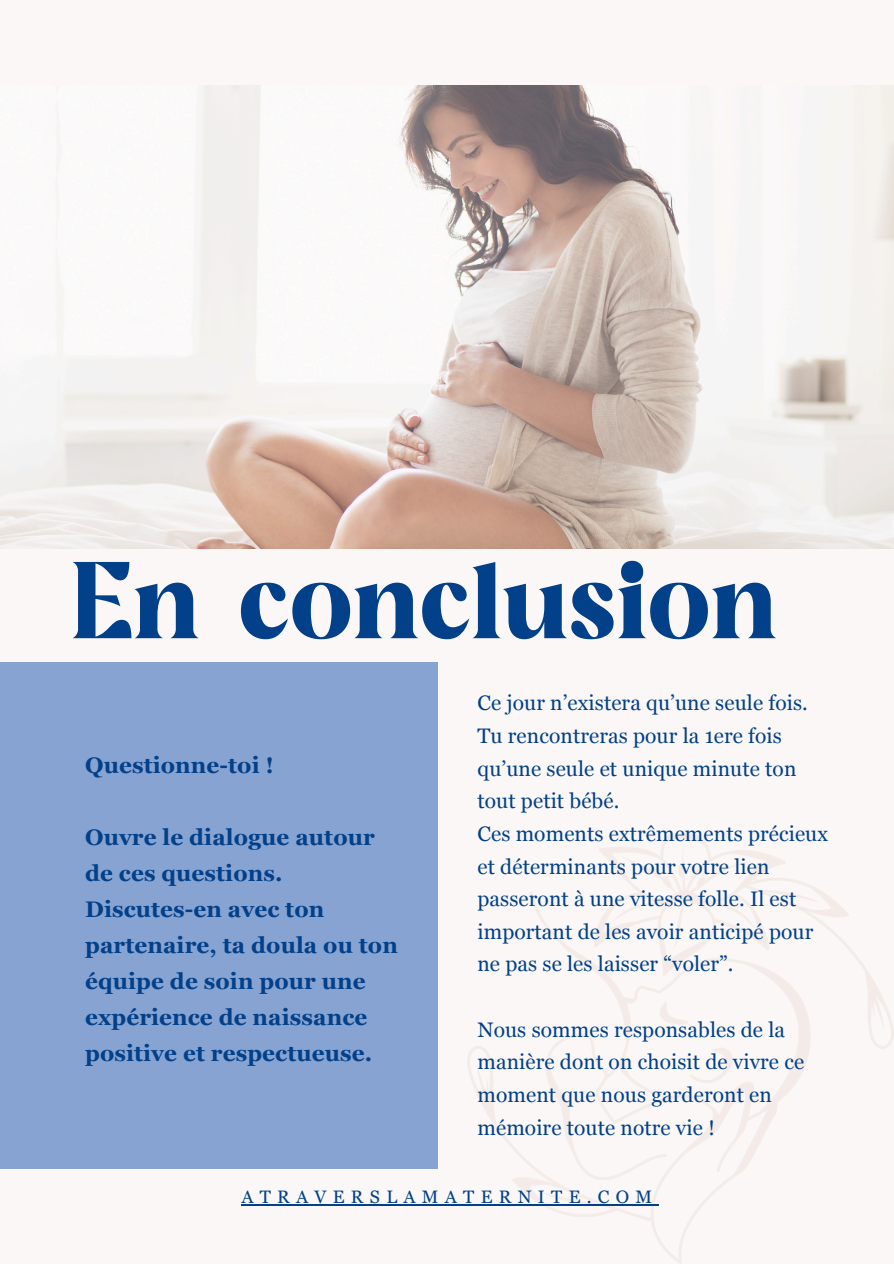
<style>
.page{position:relative;width:894px;height:1264px;background:#fff}
.page>*{position:absolute;margin:0;border:0;box-sizing:border-box;transform-origin:0 0}
.t1{font:105px "Minal";letter-spacing:.015em;color:#024089}
.t2{font:700 22.5px/36px "Georgia";letter-spacing:.005em;color:#024089}
.t3{font:21px/32.7px "Georgia";letter-spacing:.005em;color:#024089}
.t4{font:18px "Georgia";letter-spacing:.35em;color:#024089}
</style>
<div class="page">
<div style="left:0;top:0;width:893px;height:1263px;background:#faf7f6"></div>
<img style="left:0;top:85px;width:893px;height:464px">
<div style="left:0;top:662px;width:437px;height:506px;background:#87a3d1"></div>
<img style="left:467px;top:833px;width:426px;height:430px">
<hr style="left:241px;top:1204px;width:417px;height:1px;background:#024089">
<p class="t1" style="left:72px;top:560px;width:706px">En conclusion</p>
<h1 class="t2" style="left:85px;top:747px;width:190px">Questionne-toi !</h1>
<h2 class="t2" style="left:85px;top:819px;width:314px">Ouvre le dialogue autour de ces questions.<br>Discutes-en avec ton partenaire, ta doula ou ton équipe de soin pour une expérience de naissance positive et respectueuse.</h2>
<h2 class="t3" style="left:477px;top:686px;width:352px">Ce jour n’existera qu’une seule fois.<br>Tu rencontreras pour la 1ere fois qu’une seule et unique minute ton tout petit bébé.<br>Ces moments extrêmements précieux et déterminants pour votre lien passeront à une vitesse folle. Il est important de les avoir anticipé pour ne pas se les laisser “voler”.</h2>
<h3 class="t3" style="left:477px;top:1013px;width:328px">Nous sommes responsables de la manière dont on choisit de vivre ce moment que nous garderont en mémoire toute notre vie !</h3>
<h3 class="t4" style="left:241px;top:1186px;width:412px">ATRAVERSLAMATERNITE.COM</h3>
</div>
